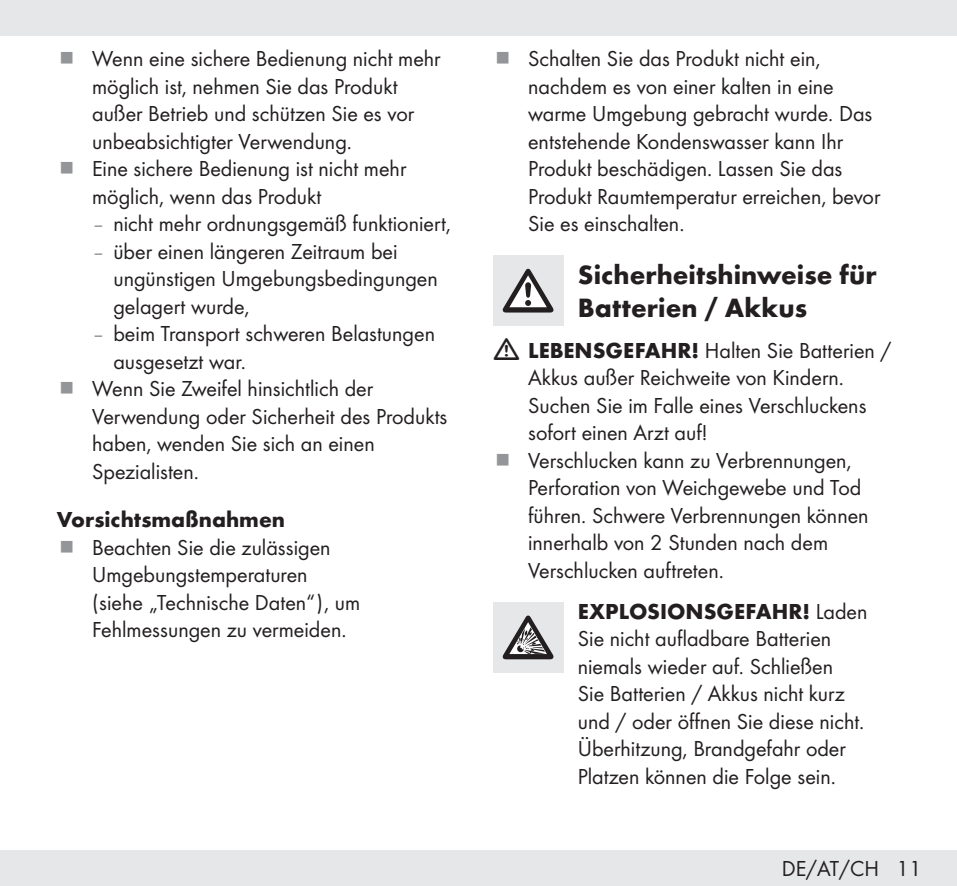
<style>
.page{position:relative;width:957px;height:886px;background:#fff}
.page>*{position:absolute;margin:0;border:0;box-sizing:border-box;transform-origin:0 0}
.Headline-02{font:700 27.5px/32.5px "Futura";color:#231f20}
.Body{font:22.5px/27.5px "Futura Boo";color:#231f20}
.Headline-03_SB{font:700 22.5px "Futura";color:#231f20}
.s1{color:#939598}
.s2{font-family:"Futura";font-weight:700}
</style>
<div class="page">
<div style="left:0;top:850px;width:957px;height:36px;background:#e6e7e9"></div>
<div style="left:0;top:0;width:957px;height:35px;background:#e6e7e9"></div>
<div style="left:493px;top:255px;width:70px;height:71px;background:#e6e7e9"></div>
<svg style="left:503px;top:269px;width:50px;height:43px"></svg>
<div style="left:493px;top:602px;width:70px;height:71px;background:#e6e7e9"></div>
<svg style="left:503px;top:615px;width:50px;height:44px"></svg>
<p class="Body" style="left:92px;top:44px;width:350px">Wenn eine sichere Bedienung nicht mehr möglich ist, nehmen Sie das Produkt außer Betrieb und schützen Sie es vor unbeabsichtigter Verwendung.</p>
<p class="Body" style="left:92px;top:154px;width:316px">Eine sichere Bedienung ist nicht mehr möglich, wenn das Produkt</p>
<p class="Body" style="left:92px;top:209px;width:360px"><span class="s1">–</span> nicht mehr ordnungsgemäß funktioniert,</p>
<p class="Body" style="left:113px;top:236px;width:326px;text-indent:-21px"><span class="s1">–</span> über einen längeren Zeitraum bei ungünstigen Umgebungsbedingungen gelagert wurde,</p>
<p class="Body" style="left:113px;top:319px;width:323px;text-indent:-21px"><span class="s1">–</span> beim Transport schweren Belastungen ausgesetzt war.</p>
<p class="Body" style="left:92px;top:374px;width:357px">Wenn Sie Zweifel hinsichtlich der<br>Verwendung oder Sicherheit des Produkts haben, wenden Sie sich an einen<br>Spezialisten.</p>
<p class="Headline-03_SB" style="left:57px;top:503px;width:230px">Vorsichtsmaßnahmen</p>
<p class="Body" style="left:92px;top:532px;width:269px">Beachten Sie die zulässigen<br>Umgebungstemperaturen (siehe „Technische Daten“), um<br>Fehlmessungen zu vermeiden.</p>
<p class="Body" style="left:528px;top:44px;width:354px">Schalten Sie das Produkt nicht ein, nachdem es von einer kalten in eine warme Umgebung gebracht wurde. Das entstehende Kondenswasser kann Ihr Produkt beschädigen. Lassen Sie das Produkt Raumtemperatur erreichen, bevor Sie es einschalten.</p>
<p class="Headline-02" style="left:578px;top:257px;width:300px">Sicherheitshinweise für<br>Batterien / Akkus</p>
<p class="Body" style="left:528px;top:335px;width:365px"><span class="s2">LEBENSGEFAHR!</span> Halten Sie Batterien / Akkus außer Reichweite von Kindern.<br>Suchen Sie im Falle eines Verschluckens sofort einen Arzt auf!</p>
<p class="Body" style="left:528px;top:445px;width:342px">Verschlucken kann zu Verbrennungen, Perforation von Weichgewebe und Tod führen. Schwere Verbrennungen können innerhalb von 2 Stunden nach dem Verschlucken auftreten.</p>
<p class="Body" style="left:578px;top:596px;width:291px"><span class="s2">EXPLOSIONSGEFAHR!</span> Laden<br>Sie nicht aufladbare Batterien niemals wieder auf. Schließen<br>Sie Batterien / Akkus nicht kurz und / oder öffnen Sie diese nicht.<br>Überhitzung, Brandgefahr oder<br>Platzen können die Folge sein.</p>
<p class="Body" style="left:781px;top:854px;width:141px">DE/AT/CH 11</p>
</div>
